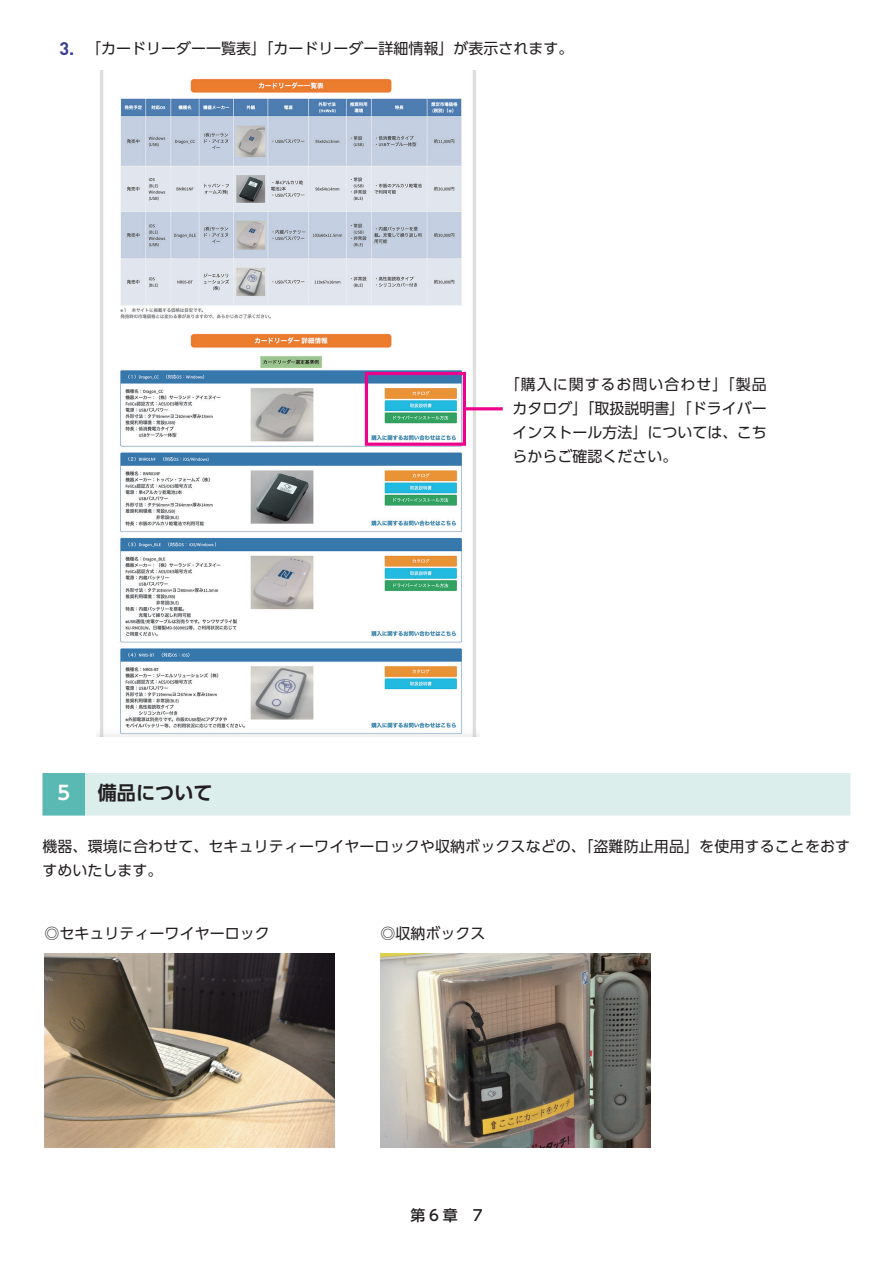
<style>
.page{position:relative;width:893px;height:1263px;background:#fff}
.page>*{position:absolute;margin:0;border:0;box-sizing:border-box;transform-origin:0 0}
.t1{font:700 19.2px "UD Shin Go Pro De";color:#231f20}
.t2{font:700 19.2px "UD Shin Go Pro De";color:#fff}
.t3{font:15px/24px "UD Shin Go Pro";color:#231f20;text-align:justify}
.t4{font:500 15px "UD Shin Go Pro";color:#231f20}
.s1{font-family:"DIN Pro";font-weight:700;font-size:18px;color:#393f97}
</style>
<div class="page">
<img style="left:97px;top:71px;width:382px;height:665px">
<div style="left:365px;top:372px;width:101px;height:74px;border:3px solid #ed028c"></div>
<hr style="left:466px;top:407px;width:37px;height:3px;background:#ed028c">
<div style="left:43px;top:773px;width:807px;height:42px;background:#dceeec"></div>
<div style="left:43px;top:773px;width:42px;height:42px;background:#5bb9b4"></div>
<img style="left:45px;top:953px;width:289px;height:194px">
<img style="left:381px;top:953px;width:270px;height:195px">
<p class="t3" style="left:60px;top:36px;width:516px"><span class="s1">3.</span> 「カードリーダー一覧表」「カードリーダー詳細情報」が表示されます。</p>
<p class="t3" style="left:512px;top:371px;width:256px;text-indent:-8px">「購入に関するお問い合わせ」「製品カタログ」「取扱説明書」「ドライバーインストール方法」については、こちらからご確認ください。</p>
<p class="t2" style="left:57px;top:777px;width:14px">5</p>
<p class="t1" style="left:98px;top:777px;width:116px">備品について</p>
<p class="t3" style="left:43px;top:834px;width:809px">機器、環境に合わせて、セキュリティーワイヤーロックや収納ボックスなどの、「盗難防止用品」を使用することをおすすめいたします。</p>
<p class="t3" style="left:45px;top:920px;width:227px">◎セキュリティーワイヤーロック</p>
<p class="t3" style="left:381px;top:920px;width:106px">◎収納ボックス</p>
<p class="t4" style="left:410px;top:1203px;width:74px">第 6 章　7</p>
</div>
